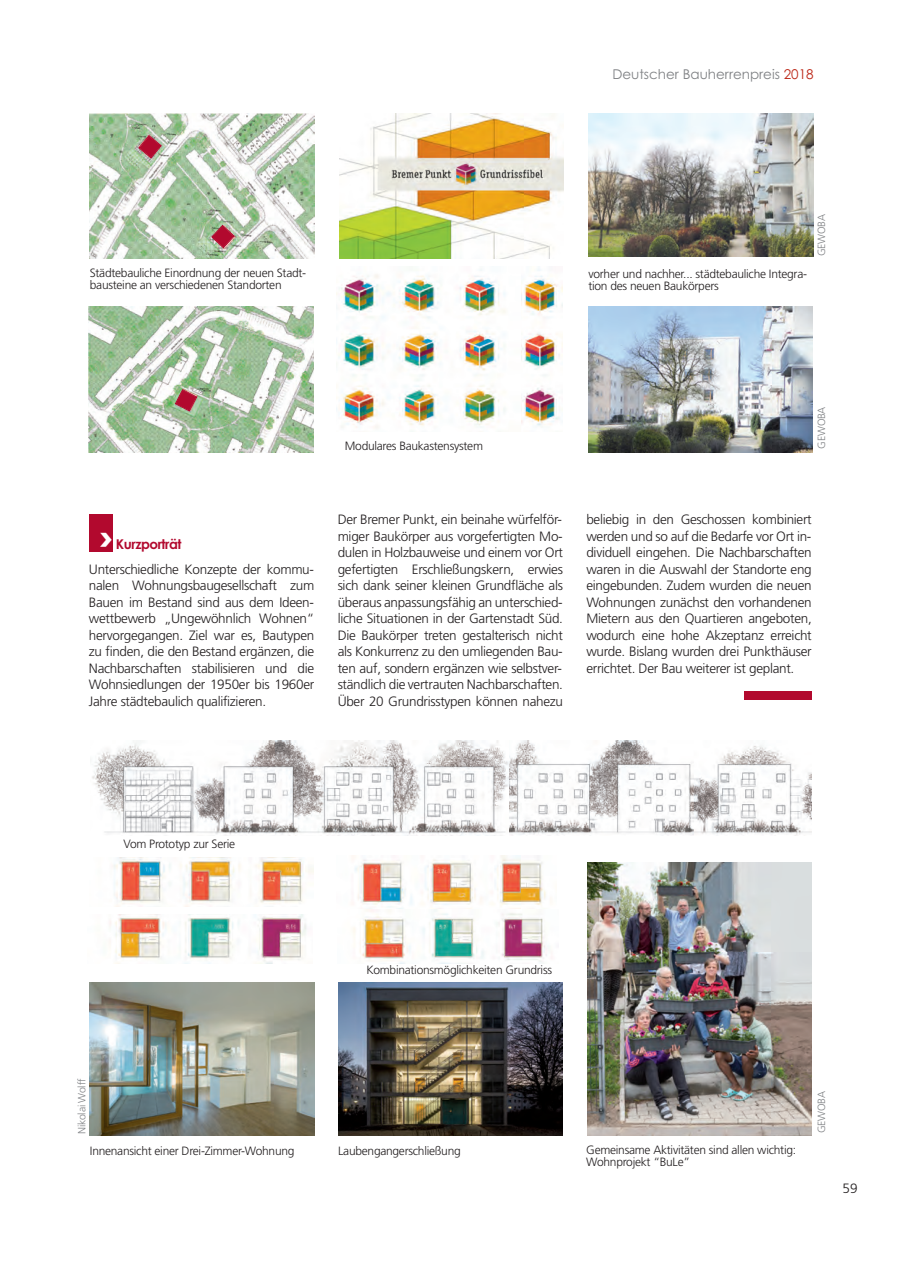
<style>
.page{position:relative;width:902px;height:1272px;background:#fff}
.page>*{position:absolute;margin:0;border:0;box-sizing:border-box;transform-origin:0 0}
.t1{font:900 45px "Bell Gothic Std";color:#fff}
.t2{font:300 13.5px/16.5px "Frutiger";letter-spacing:-.02em;color:#231f20;text-align:justify}
.t3{font:13.5px "Century Gothic";color:#808285}
.t4{font:700 13.5px "Century Gothic";letter-spacing:-.035em;color:#b2092e}
.t5{font:300 12px/12px "Frutiger";letter-spacing:-.02em;color:#231f20}
.t6{font:300 10.5px "Frutiger";letter-spacing:-.02em;color:#808285}
.s1{color:#bc2818}
</style>
<div class="page">
<img style="left:588px;top:114px;width:225px;height:142px">
<img style="left:588px;top:307px;width:224px;height:145px">
<img style="left:587px;top:862px;width:224px;height:273px">
<img style="left:89px;top:982px;width:225px;height:153px">
<div style="left:744px;top:691px;width:67px;height:8px;background:#b2092e"></div>
<div style="left:89px;top:514px;width:24px;height:38px;background:#b2092e"></div>
<img style="left:90px;top:114px;width:224px;height:145px">
<img style="left:88px;top:307px;width:226px;height:145px">
<img style="left:92px;top:740px;width:417px;height:95px">
<svg style="left:509px;top:740px;width:302px;height:95px"></svg>
<img style="left:340px;top:114px;width:223px;height:145px">
<img style="left:338px;top:268px;width:224px;height:160px">
<img style="left:338px;top:982px;width:224px;height:153px">
<svg style="left:138px;top:135px;width:24px;height:23px"></svg>
<svg style="left:211px;top:225px;width:24px;height:23px"></svg>
<svg style="left:175px;top:389px;width:22px;height:22px"></svg>
<img style="left:114px;top:857px;width:199px;height:49px">
<img style="left:110px;top:914px;width:197px;height:49px">
<img style="left:352px;top:855px;width:194px;height:54px">
<img style="left:352px;top:909px;width:195px;height:54px">
<p class="t3" style="left:612px;top:67px;width:203px">Deutscher Bauherrenpreis <span class="s1">2018</span></p>
<p class="t5" style="left:90px;top:268px;width:218px">Städtebauliche Einordnung der neuen Stadt&shy;bausteine an verschiedenen Standorten</p>
<p class="t5" style="left:588px;top:269px;width:220px">vorher und nachher... städtebauliche Integra&shy;tion des neuen Baukörpers</p>
<p class="t6" style="left:817px;top:256px;width:43px;rotate:-90deg">GEWOBA</p>
<p class="t5" style="left:345px;top:441px;width:140px">Modulares Baukastensystem</p>
<p class="t6" style="left:817px;top:448px;width:43px;rotate:-90deg">GEWOBA</p>
<h1 class="t1" style="left:98px;top:519px;width:16px">›</h1>
<p class="t4" style="left:116px;top:536px;width:67px">Kurzporträt</p>
<p class="t2" style="left:89px;top:561px;width:227px">Unterschiedliche Konzepte der kommu&shy;nalen Wohnungsbaugesellschaft zum Bauen im Bestand sind aus dem Ideen&shy;wettbewerb „Ungewöhnlich Wohnen“ hervorgegangen. Ziel war es, Bautypen zu finden, die den Bestand ergänzen, die Nachbarschaften stabilisieren und die Wohnsiedlungen der 1950er bis 1960er Jahre städtebaulich qualifizieren.</p>
<p class="t2" style="left:337px;top:512px;width:227px">Der Bremer Punkt, ein beinahe würfelför&shy;miger Baukörper aus vorgefertigten Mo&shy;dulen in Holzbauweise und einem vor Ort gefertigten Erschließungskern, erwies sich dank seiner kleinen Grundfläche als überaus anpassungsfähig an unterschied&shy;liche Situationen in der Gartenstadt Süd.<br>Die Baukörper treten gestalterisch nicht als Konkurrenz zu den umliegenden Bau&shy;ten auf, sondern ergänzen wie selbstver&shy;ständlich die vertrauten Nachbarschaften.<br>Über 20 Grundrisstypen können nahezu</p>
<p class="t2" style="left:586px;top:512px;width:227px">beliebig in den Geschossen kombiniert werden und so auf die Bedarfe vor Ort in&shy;dividuell eingehen. Die Nachbarschaften waren in die Auswahl der Standorte eng eingebunden. Zudem wurden die neuen Wohnungen zunächst den vorhandenen Mietern aus den Quartieren angeboten, wodurch eine hohe Akzeptanz erreicht wurde. Bislang wurden drei Punkthäuser errichtet. Der Bau weiterer ist geplant.</p>
<p class="t5" style="left:124px;top:838px;width:113px">Vom Prototyp zur Serie</p>
<p class="t5" style="left:366px;top:964px;width:187px">Kombinationsmöglichkeiten Grundriss</p>
<p class="t6" style="left:78px;top:1133px;width:57px;rotate:-90deg">Nikolai Wolff</p>
<p class="t5" style="left:90px;top:1145px;width:206px">Innenansicht einer Drei-Zimmer-Wohnung</p>
<p class="t5" style="left:338px;top:1145px;width:124px">Laubengangerschließung</p>
<p class="t5" style="left:586px;top:1144px;width:211px">Gemeinsame Aktivitäten sind allen wichtig:<br>Wohnprojekt “BuLe”</p>
<p class="t6" style="left:817px;top:1133px;width:43px;rotate:-90deg">GEWOBA</p>
<p class="t2" style="left:842px;top:1181px;width:17px">59</p>
</div>
